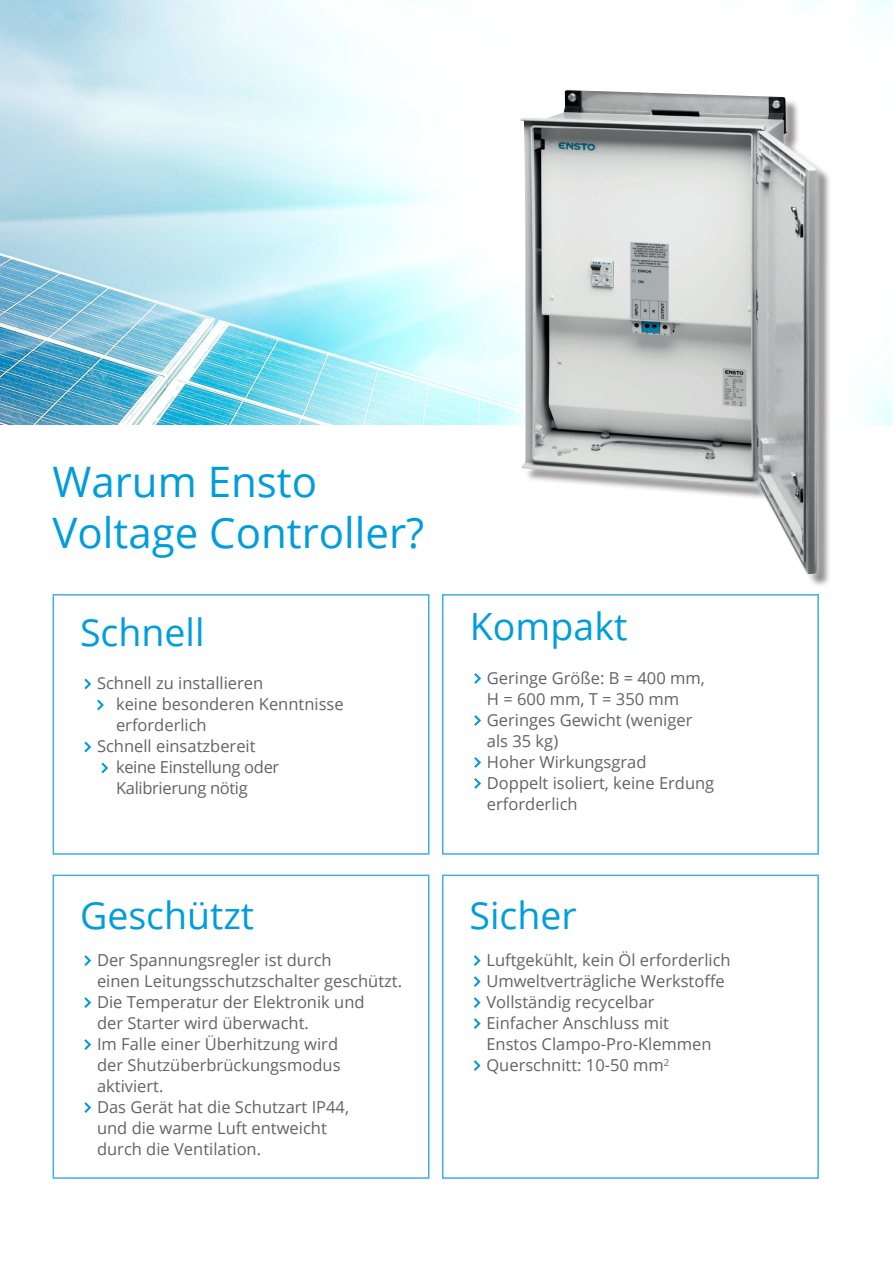
<style>
.page{position:relative;width:893px;height:1263px;background:#fff}
.page>*{position:absolute;margin:0;border:0;box-sizing:border-box;transform-origin:0 0}
.E_Heading_26pt_left{font:42px "Open Sans";color:#009ddc}
.E_Heading_26pt_left-2{font:37.5px "Open Sans";color:#009ddc}
.E_Body_9pt{font:16.5px/21px "Open Sans";color:#636366}
.E_Heading_26pt_left-3{font:16.5px "Open Sans";color:#636366}
.E_Body_9pt-2{font:16.5px "Open Sans";letter-spacing:-.02em;color:#636366}
</style>
<div class="page">
<img style="left:0;top:0;width:893px;height:424px">
<div style="left:523px;top:92px;width:308px;height:496px;background:#231f20;opacity:.5"></div>
<div style="left:514px;top:84px;width:310px;height:496px;background:#fff;opacity:.75"></div>
<img style="left:520px;top:90px;width:297px;height:484px">
<svg style="left:84px;top:678px;width:7px;height:11px"></svg>
<svg style="left:97px;top:699px;width:7px;height:11px"></svg>
<svg style="left:84px;top:741px;width:7px;height:11px"></svg>
<svg style="left:101px;top:762px;width:7px;height:11px"></svg>
<div style="left:53px;top:594px;width:376px;height:261px;border:2px solid #3eafe3"></div>
<div style="left:442px;top:594px;width:377px;height:261px;border:2px solid #3eafe3"></div>
<svg style="left:474px;top:673px;width:7px;height:11px"></svg>
<svg style="left:474px;top:715px;width:7px;height:11px"></svg>
<svg style="left:474px;top:757px;width:7px;height:11px"></svg>
<svg style="left:474px;top:778px;width:7px;height:11px"></svg>
<svg style="left:84px;top:955px;width:7px;height:11px"></svg>
<svg style="left:84px;top:997px;width:7px;height:11px"></svg>
<svg style="left:84px;top:1039px;width:7px;height:11px"></svg>
<svg style="left:84px;top:1102px;width:7px;height:11px"></svg>
<div style="left:53px;top:874px;width:376px;height:305px;border:2px solid #3eafe3"></div>
<svg style="left:474px;top:955px;width:7px;height:11px"></svg>
<svg style="left:474px;top:976px;width:7px;height:11px"></svg>
<svg style="left:474px;top:997px;width:7px;height:11px"></svg>
<svg style="left:474px;top:1018px;width:7px;height:11px"></svg>
<svg style="left:474px;top:1060px;width:7px;height:11px"></svg>
<div style="left:442px;top:874px;width:377px;height:305px;border:2px solid #3eafe3"></div>
<p class="E_Heading_26pt_left" style="left:53px;top:453px;width:266px">Warum Ensto</p>
<p class="E_Heading_26pt_left" style="left:53px;top:504px;width:373px">Voltage Controller?</p>
<p class="E_Heading_26pt_left-2" style="left:80px;top:607px;width:126px">Schnell</p>
<p class="E_Body_9pt" style="left:97px;top:672px;width:168px">Schnell zu installieren</p>
<p class="E_Body_9pt" style="left:116px;top:693px;width:229px">keine besonderen Kenntnisse erforderlich</p>
<p class="E_Body_9pt" style="left:97px;top:735px;width:160px">Schnell einsatzbereit</p>
<p class="E_Body_9pt-2" style="left:116px;top:756px;width:165px">keine Einstellung oder</p>
<p class="E_Body_9pt-2" style="left:116px;top:777px;width:133px">Kalibrierung nötig</p>
<p class="E_Heading_26pt_left-2" style="left:80px;top:889px;width:176px">Geschützt</p>
<p class="E_Heading_26pt_left-3" style="left:97px;top:949px;width:236px">Der Spannungsregler ist durch</p>
<p class="E_Heading_26pt_left-3" style="left:97px;top:970px;width:307px">einen Leitungsschutzschalter geschützt.</p>
<p class="E_Body_9pt" style="left:97px;top:991px;width:269px">Die Temperatur der Elektronik und</p>
<p class="E_Body_9pt" style="left:97px;top:1012px;width:213px">der Starter wird überwacht.</p>
<p class="E_Body_9pt" style="left:97px;top:1033px;width:243px">Im Falle einer Überhitzung wird</p>
<p class="E_Body_9pt" style="left:97px;top:1054px;width:245px">der Shutzüberbrückungsmodus aktiviert.</p>
<p class="E_Body_9pt" style="left:97px;top:1096px;width:254px">Das Gerät hat die Schutzart IP44,</p>
<p class="E_Body_9pt" style="left:97px;top:1117px;width:231px">und die warme Luft entweicht</p>
<p class="E_Body_9pt" style="left:97px;top:1138px;width:166px">durch die Ventilation.</p>
<p class="E_Heading_26pt_left-2" style="left:470px;top:601px;width:159px">Kompakt</p>
<p class="E_Body_9pt" style="left:487px;top:667px;width:219px">Geringe Größe: B = 400 mm,</p>
<p class="E_Body_9pt" style="left:487px;top:688px;width:194px">H = 600 mm, T = 350 mm</p>
<p class="E_Body_9pt" style="left:487px;top:709px;width:207px">Geringes Gewicht (weniger</p>
<p class="E_Body_9pt" style="left:487px;top:730px;width:73px">als 35 kg)</p>
<p class="E_Body_9pt" style="left:487px;top:751px;width:161px">Hoher Wirkungsgrad</p>
<p class="E_Body_9pt" style="left:487px;top:772px;width:229px">Doppelt isoliert, keine Erdung</p>
<p class="E_Body_9pt" style="left:487px;top:793px;width:92px">erforderlich</p>
<p class="E_Heading_26pt_left-2" style="left:469px;top:889px;width:109px">Sicher</p>
<p class="E_Heading_26pt_left-3" style="left:486px;top:949px;width:246px">Luftgekühlt, kein Öl erforderlich</p>
<p class="E_Body_9pt" style="left:486px;top:970px;width:240px">Umweltverträgliche Werkstoffe</p>
<p class="E_Body_9pt" style="left:486px;top:991px;width:170px">Vollständig recycelbar</p>
<p class="E_Body_9pt" style="left:486px;top:1012px;width:227px">Einfacher Anschluss mit<br>Enstos Clampo-Pro-Klemmen</p>
<p class="E_Body_9pt" style="left:486px;top:1054px;width:184px">Querschnitt: 10-50 mm<sup>2</sup></p>
</div>
